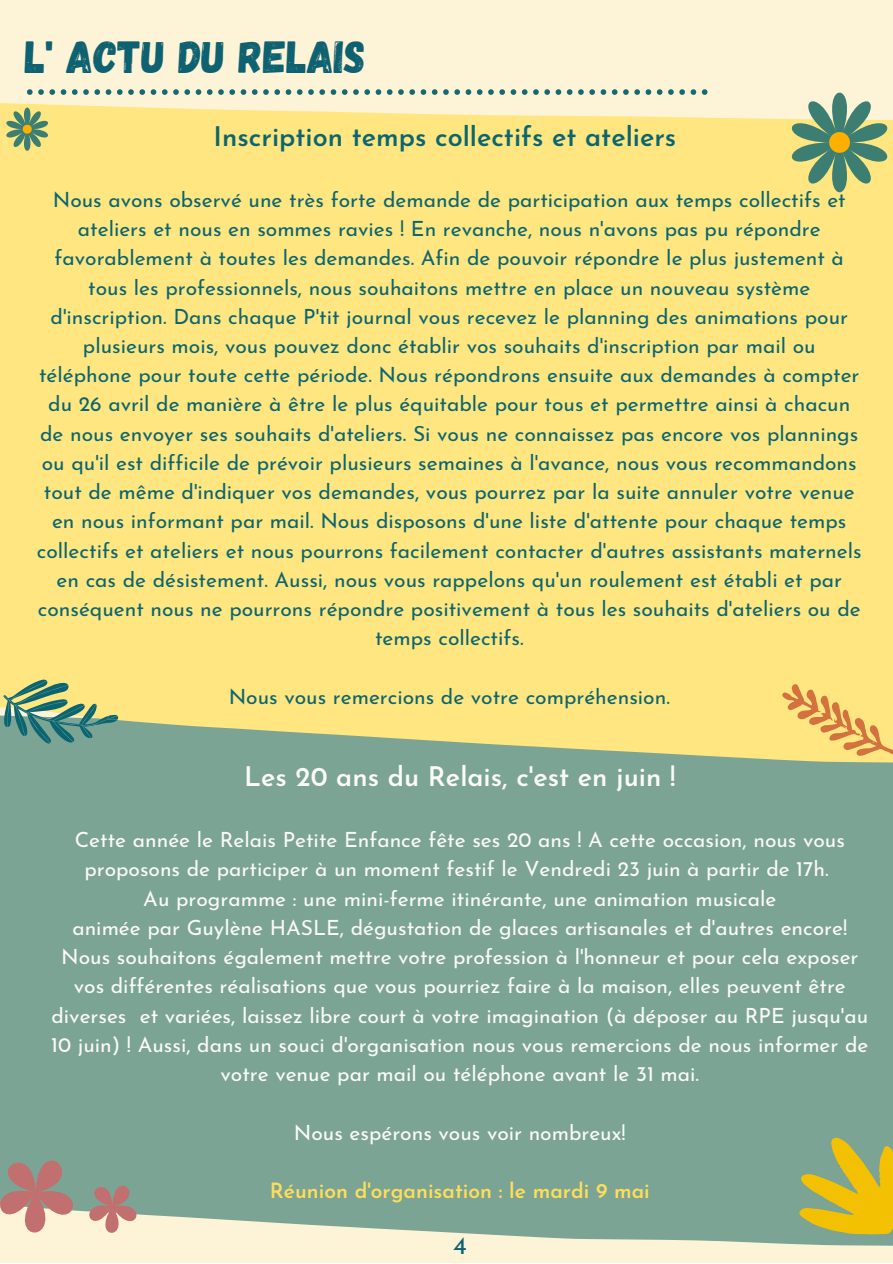
<style>
.page{position:relative;width:893px;height:1264px;background:#fff}
.page>*{position:absolute;margin:0;border:0;box-sizing:border-box;transform-origin:0 0}
.t1{font:45px "Gagalin";color:#0e6171}
.t2{font:600 27px "Josefin Sans";color:#0b6570}
.t3{font:600 27px "Josefin Sans";color:#fafafa}
.t4{font:25.5px "Josefin Sans";color:#0e6171}
.t5{font:21px/29.2px "Josefin Sans";color:#0b6570;text-align:center}
.t6{font:21px/29.2px "Josefin Sans";color:#fafafa;text-align:center}
.t7{font:600 21px "Josefin Sans";color:#ffde59}
</style>
<div class="page">
<div style="left:0;top:0;width:892px;height:1262px;background:#fdf4d7"></div>
<svg style="left:27px;top:89px;width:680px;height:6px"></svg>
<div style="left:0;top:770px;width:892px;height:474px;background:#7ca494"></div>
<div style="left:0;top:104px;width:892px;height:666px;background:#ffe680"></div>
<svg style="left:772px;top:92px;width:120px;height:114px"></svg>
<svg style="left:0;top:103px;width:56px;height:54px;background:#c5c67a"></svg>
<svg style="left:0;top:1160px;width:73px;height:72px"></svg>
<svg style="left:89px;top:1185px;width:47px;height:47px"></svg>
<svg style="left:0;top:652px;width:122px;height:119px;background:#a5b887"></svg>
<svg style="left:775px;top:678px;width:117px;height:93px;background:#e9ca76"></svg>
<svg style="left:782px;top:1115px;width:110px;height:131px;background:#a7af5f"></svg>
<h1 class="t1" style="left:25px;top:28px;width:342px">L' ACTU DU RELAIS</h1>
<p class="t2" style="left:213px;top:126px;width:464px">Inscription temps collectifs et ateliers</p>
<p class="t5" style="left:37px;top:187px;width:826px">Nous avons observé une très forte demande de participation aux temps collectifs et ateliers et nous en sommes ravies ! En revanche, nous n'avons pas pu répondre favorablement à toutes les demandes. Afin de pouvoir répondre le plus justement à tous les professionnels, nous souhaitons mettre en place un nouveau système d'inscription. Dans chaque P'tit journal vous recevez le planning des animations pour plusieurs mois, vous pouvez donc établir vos souhaits d'inscription par mail ou téléphone pour toute cette période. Nous répondrons ensuite aux demandes à compter du 26 avril de manière à être le plus équitable pour tous et permettre ainsi à chacun de nous envoyer ses souhaits d'ateliers. Si vous ne connaissez pas encore vos plannings ou qu'il est difficile de prévoir plusieurs semaines à l'avance, nous vous recommandons tout de même d'indiquer vos demandes, vous pourrez par la suite annuler votre venue en nous informant par mail. Nous disposons d'une liste d'attente pour chaque temps collectifs et ateliers et nous pourrons facilement contacter d'autres assistants maternels en cas de désistement. Aussi, nous vous rappelons qu'un roulement est établi et par conséquent nous ne pourrons répondre positivement à tous les souhaits d'ateliers ou de temps collectifs.</p>
<p class="t5" style="left:229px;top:684px;width:442px">Nous vous remercions de votre compréhension.</p>
<p class="t3" style="left:244px;top:766px;width:432px">Les 20 ans du Relais, c'est en juin !</p>
<p class="t6" style="left:51px;top:827px;width:818px">Cette année le Relais Petite Enfance fête ses 20 ans ! A cette occasion, nous vous proposons de participer à un moment festif le Vendredi 23 juin à partir de 17h.<br>Au programme : une mini-ferme itinérante, une animation musicale<br>animée par Guylène HASLE, dégustation de glaces artisanales et d'autres encore!<br>Nous souhaitons également mettre votre profession à l'honneur et pour cela exposer vos différentes réalisations que vous pourriez faire à la maison, elles peuvent être diverses et variées, laissez libre court à votre imagination (à déposer au RPE jusqu'au 10 juin) ! Aussi, dans un souci d'organisation nous vous remercions de nous informer de votre venue par mail ou téléphone avant le 31 mai.</p>
<p class="t6" style="left:294px;top:1119px;width:333px">Nous espérons vous voir nombreux!</p>
<p class="t7" style="left:270px;top:1182px;width:381px">Réunion d'organisation : le mardi 9 mai</p>
<p class="t4" style="left:453px;top:1234px;width:15px">4</p>
</div>
